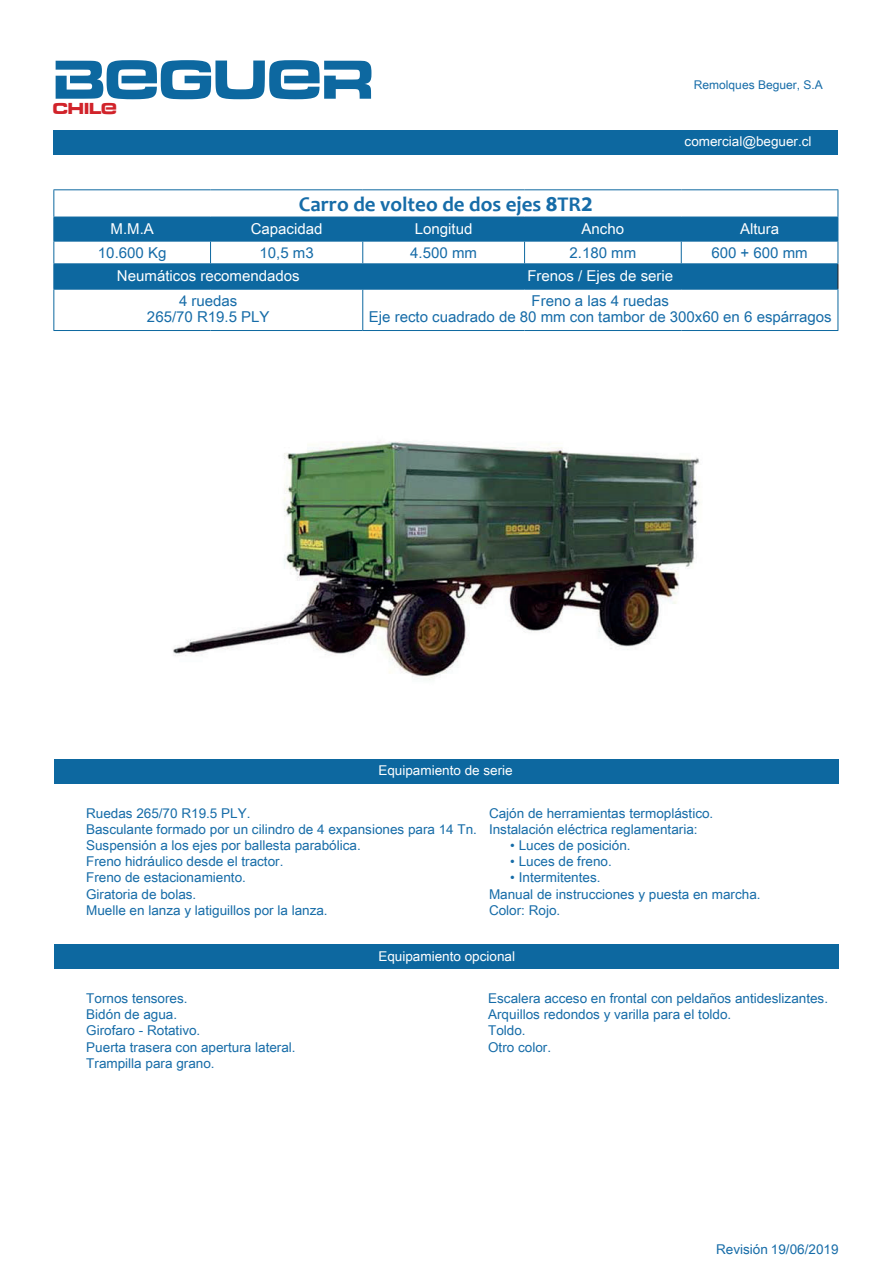
<style>
.page{position:relative;width:893px;height:1263px;background:#fff}
.page>*{position:absolute;margin:0;border:0;box-sizing:border-box;transform-origin:0 0}
.t1{font:57px "Beguer Logo";color:#0d68a0}
.t2{font:21px "Beguer Texto Negrita";color:#166ca8}
.t3{font:16.5px "Beguer Logo";color:#d1232a}
.t4{font:15px/16.5px "Arial Unicode MS";color:#166ca8;text-align:center}
.t5{font:15px "Arial Unicode MS";color:#fff}
.t6{font:13.5px/16.2px "Arial Unicode MS";color:#166ca8}
.t7{font:13.5px "Arial Unicode MS";color:#fff}
.t8{font:12px "Arial Unicode MS";color:#166ca8}
</style>
<div class="page">
<div style="left:54px;top:944px;width:784px;height:24px;background:#0d68a0"></div>
<div style="left:54px;top:759px;width:784px;height:24px;background:#0d68a0"></div>
<svg style="left:54px;top:218px;width:784px;height:71px;fill:#0d68a0"></svg>
<svg style="left:524px;top:218px;width:1px;height:45px"></svg>
<hr style="left:362px;top:290px;width:1px;height:40px;background:#0d68a0">
<hr style="left:211px;top:241px;width:152px;height:1px;background:#0d68a0">
<hr style="left:363px;top:241px;width:162px;height:1px;background:#0d68a0">
<hr style="left:525px;top:241px;width:156px;height:1px;background:#0d68a0">
<hr style="left:53px;top:290px;width:1px;height:40px;background:#0d68a0">
<hr style="left:838px;top:290px;width:1px;height:40px;background:#0d68a0">
<hr style="left:53px;top:330px;width:158px;height:1px;background:#0d68a0">
<hr style="left:211px;top:330px;width:152px;height:1px;background:#0d68a0">
<hr style="left:363px;top:330px;width:162px;height:1px;background:#0d68a0">
<hr style="left:525px;top:330px;width:156px;height:1px;background:#0d68a0">
<hr style="left:681px;top:330px;width:157px;height:1px;background:#0d68a0">
<hr style="left:53px;top:189px;width:158px;height:1px;background:#0d68a0">
<hr style="left:211px;top:189px;width:152px;height:1px;background:#0d68a0">
<hr style="left:363px;top:189px;width:162px;height:1px;background:#0d68a0">
<hr style="left:525px;top:189px;width:156px;height:1px;background:#0d68a0">
<hr style="left:681px;top:189px;width:157px;height:1px;background:#0d68a0">
<hr style="left:211px;top:217px;width:152px;height:1px;background:#0d68a0">
<hr style="left:363px;top:217px;width:162px;height:1px;background:#0d68a0">
<hr style="left:525px;top:217px;width:156px;height:1px;background:#0d68a0">
<hr style="left:681px;top:217px;width:157px;height:1px;background:#0d68a0">
<svg style="left:681px;top:218px;width:1px;height:45px"></svg>
<hr style="left:681px;top:241px;width:157px;height:1px;background:#0d68a0">
<hr style="left:363px;top:263px;width:162px;height:1px;background:#0d68a0">
<hr style="left:525px;top:263px;width:156px;height:1px;background:#0d68a0">
<hr style="left:681px;top:263px;width:157px;height:1px;background:#0d68a0">
<hr style="left:363px;top:289px;width:162px;height:1px;background:#0d68a0">
<hr style="left:525px;top:289px;width:156px;height:1px;background:#0d68a0">
<hr style="left:681px;top:289px;width:157px;height:1px;background:#0d68a0">
<svg style="left:838px;top:190px;width:1px;height:99px"></svg>
<hr style="left:53px;top:217px;width:158px;height:1px;background:#0d68a0">
<svg style="left:210px;top:218px;width:1px;height:45px"></svg>
<hr style="left:53px;top:241px;width:158px;height:1px;background:#0d68a0">
<hr style="left:53px;top:263px;width:158px;height:1px;background:#0d68a0">
<svg style="left:53px;top:190px;width:1px;height:99px"></svg>
<hr style="left:211px;top:263px;width:152px;height:1px;background:#0d68a0">
<svg style="left:362px;top:218px;width:1px;height:71px"></svg>
<hr style="left:53px;top:289px;width:158px;height:1px;background:#0d68a0">
<hr style="left:211px;top:289px;width:152px;height:1px;background:#0d68a0">
<img style="left:173px;top:441px;width:527px;height:239px">
<div style="left:54px;top:130px;width:784px;height:24px;background:#0d68a0"></div>
<h1 class="t1" style="left:53px;top:43px;width:321px">BEGUER</h1>
<p class="t3" style="left:53px;top:98px;width:65px">CHILE</p>
<h2 class="t2" style="left:299px;top:192px;width:295px">Carro de volteo de dos ejes 8TR2</h2>
<p class="t8" style="left:694px;top:76px;width:130px">Remolques Beguer, S.A</p>
<p class="t7" style="left:685px;top:131px;width:128px">comercial@beguer.cl</p>
<p class="t5" style="left:111px;top:218px;width:45px">M.M.A</p>
<p class="t5" style="left:251px;top:218px;width:73px">Capacidad</p>
<p class="t5" style="left:415px;top:218px;width:59px">Longitud</p>
<p class="t5" style="left:582px;top:218px;width:44px">Ancho</p>
<p class="t5" style="left:740px;top:218px;width:41px">Altura</p>
<p class="t4" style="left:98px;top:244px;width:70px">10.600 Kg</p>
<p class="t4" style="left:260px;top:244px;width:56px">10,5 m3</p>
<p class="t4" style="left:410px;top:244px;width:68px">4.500 mm</p>
<p class="t4" style="left:570px;top:244px;width:68px">2.180 mm</p>
<p class="t4" style="left:711px;top:244px;width:98px">600 + 600 mm</p>
<p class="t5" style="left:117px;top:264px;width:184px">Neumáticos recomendados</p>
<p class="t5" style="left:527px;top:264px;width:147px">Frenos / Ejes de serie</p>
<p class="t4" style="left:147px;top:292px;width:124px">4 ruedas<br>265/70 R19.5 PLY</p>
<p class="t4" style="left:369px;top:292px;width:464px">Freno a las 4 ruedas<br>Eje recto cuadrado de 80 mm con tambor de 300x60 en 6 espárragos</p>
<p class="t7" style="left:378px;top:761px;width:136px">Equipamiento de serie</p>
<p class="t6" style="left:86px;top:804px;width:392px">Ruedas 265/70 R19.5 PLY.<br>Basculante formado por un cilindro de 4 expansiones para 14 Tn.<br>Suspensión a los ejes por ballesta parabólica.<br>Freno hidráulico desde el tractor.<br>Freno de estacionamiento.<br>Giratoria de bolas.<br>Muelle en lanza y latiguillos por la lanza.</p>
<p class="t6" style="left:489px;top:804px;width:226px">Cajón de herramientas termoplástico.<br>Instalación eléctrica reglamentaria:</p>
<p class="t6" style="left:510px;top:837px;width:122px">• Luces de posición.</p>
<p class="t6" style="left:510px;top:853px;width:103px">• Luces de freno.</p>
<p class="t6" style="left:489px;top:869px;width:273px;text-indent:21px">• Intermitentes.<br>Manual de instrucciones y puesta en marcha.<br>Color: Rojo.</p>
<p class="t7" style="left:378px;top:946px;width:138px">Equipamiento opcional</p>
<p class="t6" style="left:86px;top:990px;width:211px">Tornos tensores.<br>Bidón de agua.<br>Girofaro - Rotativo.<br>Puerta trasera con apertura lateral.<br>Trampilla para grano.</p>
<p class="t6" style="left:488px;top:990px;width:341px">Escalera acceso en frontal con peldaños antideslizantes.<br>Arquillos redondos y varilla para el toldo.<br>Toldo.<br>Otro color.</p>
<p class="t6" style="left:716px;top:1240px;width:124px">Revisión 19/06/2019</p>
</div>
